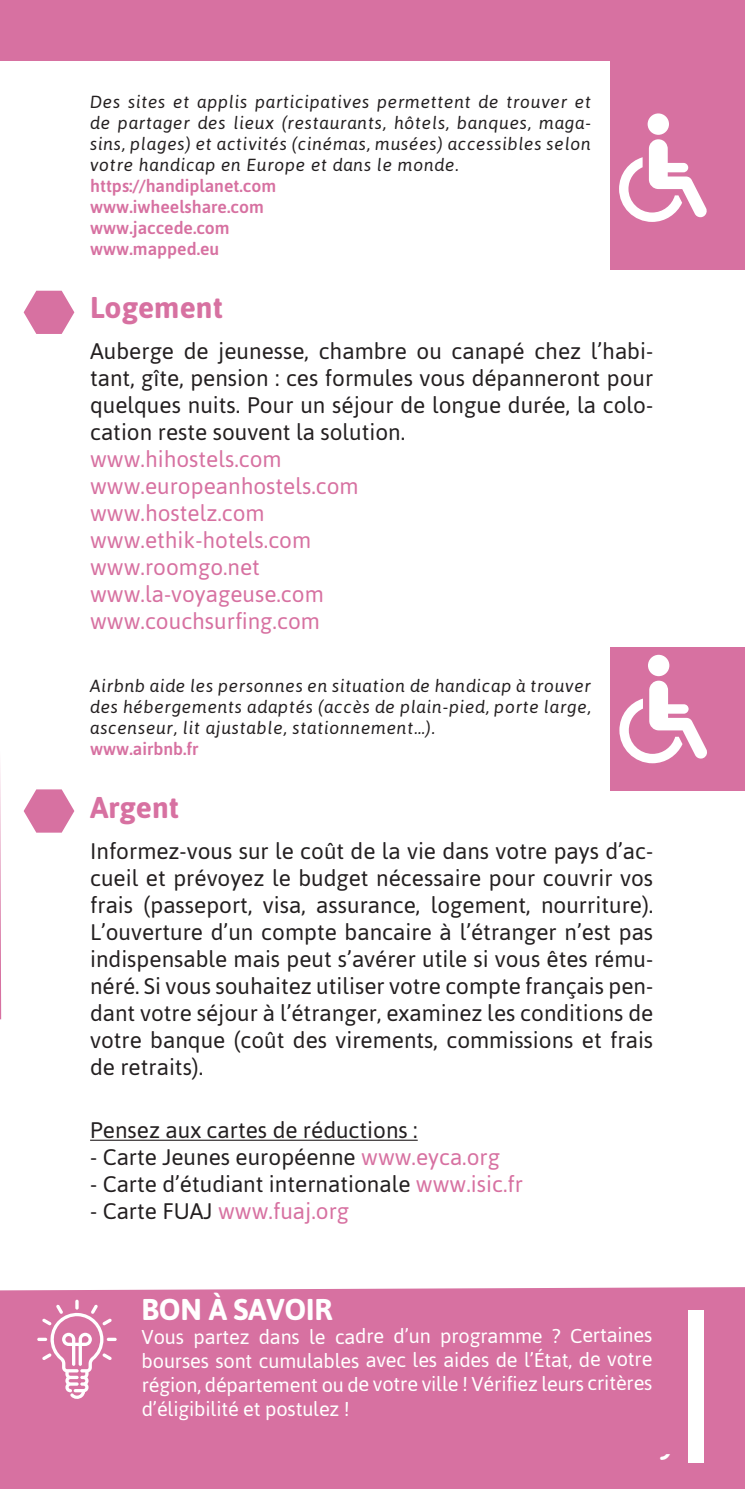
<style>
.page{position:relative;width:745px;height:1489px;background:#fff}
.page>*{position:absolute;margin:0;border:0;box-sizing:border-box;transform-origin:0 0}
.t1{font:700 30px "Asap";color:#d771a1}
.t2{font:700 30px "Asap";letter-spacing:-.015em;color:#fff}
.t3{font:700 30px "Quicksand";color:#fff}
.t4{font:22.5px/27px "Asap";color:#231f20;text-align:justify}
.t5{font:22.5px/27px "Asap";color:#d771a1}
.t6{font:20px/24.2px "Asap";letter-spacing:-.015em;color:#fff;text-align:justify}
.t7{font:italic 17.5px/21px "Asap";letter-spacing:.04em;color:#231f20;text-align:justify}
.t8{font:500 17.5px/21px "Asap";color:#d771a1}
.s1{color:#d771a1}
.s2{color:#231f20}
</style>
<div class="page">
<div style="left:0;top:1427px;width:744px;height:61px;background:#d771a1"></div>
<div style="left:0;top:0;width:744px;height:61px;background:#d771a1"></div>
<hr style="left:90px;top:1139px;width:327px;height:1px;background:#231f20">
<svg style="left:24px;top:291px;width:50px;height:43px"></svg>
<svg style="left:24px;top:789px;width:50px;height:43px"></svg>
<svg style="left:0;top:766px;width:1px;height:253px"></svg>
<div style="left:0;top:1287px;width:744px;height:169px;background:#d771a1"></div>
<div style="left:609px;top:647px;width:135px;height:143px;background:#d771a1"></div>
<div style="left:647px;top:654px;width:22px;height:22px;background:#fff;border-radius:50%"></div>
<svg style="left:619px;top:680px;width:88px;height:83px"></svg>
<svg style="left:75px;top:1299px;width:4px;height:10px"></svg>
<svg style="left:37px;top:1304px;width:80px;height:95px"></svg>
<div style="left:609px;top:50px;width:135px;height:219px;background:#d771a1"></div>
<div style="left:647px;top:113px;width:21px;height:22px;background:#fff;border-radius:50%"></div>
<svg style="left:619px;top:139px;width:88px;height:83px"></svg>
<div style="left:687px;top:1309px;width:16px;height:153px;background:#fff"></div>
<p class="t7" style="left:90px;top:91px;width:502px">Des sites et applis participatives permettent de trouver et de partager des lieux (restaurants, hôtels, banques, maga&shy;sins, plages) et activités (cinémas, musées) accessibles selon votre handicap en Europe et dans le monde.</p>
<p class="t8" style="left:90px;top:175px;width:187px">https://handiplanet.com www.iwheelshare.com www.jaccede.com www.mapped.eu</p>
<h1 class="t1" style="left:90px;top:287px;width:134px">Logement</h1>
<p class="t4" style="left:90px;top:337px;width:564px">Auberge de jeunesse, chambre ou canapé chez l’habi&shy;tant, gîte, pension : ces formules vous dépanneront pour quelques nuits. Pour un séjour de longue durée, la colo&shy;cation reste souvent la solution.</p>
<p class="t5" style="left:90px;top:445px;width:270px">www.hihostels.com www.europeanhostels.com www.hostelz.com www.ethik-hotels.com www.roomgo.net www.la-voyageuse.com www.couchsurfing.com</p>
<p class="t7" style="left:90px;top:674px;width:502px">Airbnb aide les personnes en situation de handicap à trouver des hébergements adaptés (accès de plain-pied, porte large, ascenseur, lit ajustable, stationnement…).</p>
<p class="t8" style="left:90px;top:737px;width:110px">www.airbnb.fr</p>
<h1 class="t1" style="left:90px;top:787px;width:90px">Argent</h1>
<p class="t4" style="left:90px;top:836px;width:564px">Informez-vous sur le coût de la vie dans votre pays d’ac&shy;cueil et prévoyez le budget nécessaire pour couvrir vos frais (passeport, visa, assurance, logement, nourriture).<br>L’ouverture d’un compte bancaire à l’étranger n’est pas indispensable mais peut s’avérer utile si vous êtes rému&shy;néré. Si vous souhaitez utiliser votre compte français pen&shy;dant votre séjour à l’étranger, examinez les conditions de votre banque (coût des virements, commissions et frais de retraits).</p>
<p class="t4" style="left:90px;top:1115px;width:329px">Pensez aux cartes de réductions :</p>
<p class="t4" style="left:90px;top:1142px;width:411px">- Carte Jeunes européenne <span class="s1">www.eyca.org</span></p>
<p class="t4" style="left:90px;top:1169px;width:434px">- Carte d’étudiant internationale <span class="s1">www.isic.fr</span></p>
<p class="t5" style="left:90px;top:1196px;width:260px"><span class="s2">- Carte FUAJ</span> www.fuaj.org</p>
<h1 class="t2" style="left:141px;top:1289px;width:193px">BON À SAVOIR</h1>
<p class="t6" style="left:141px;top:1323px;width:512px">Vous partez dans le cadre d’un programme ? Certaines bourses sont cumulables avec les aides de l’État, de votre région, département ou de votre ville ! Vérifiez leurs critères d’éligibilité et postulez !</p>
<h1 class="t3" style="left:654px;top:1430px;width:21px">9</h1>
</div>
